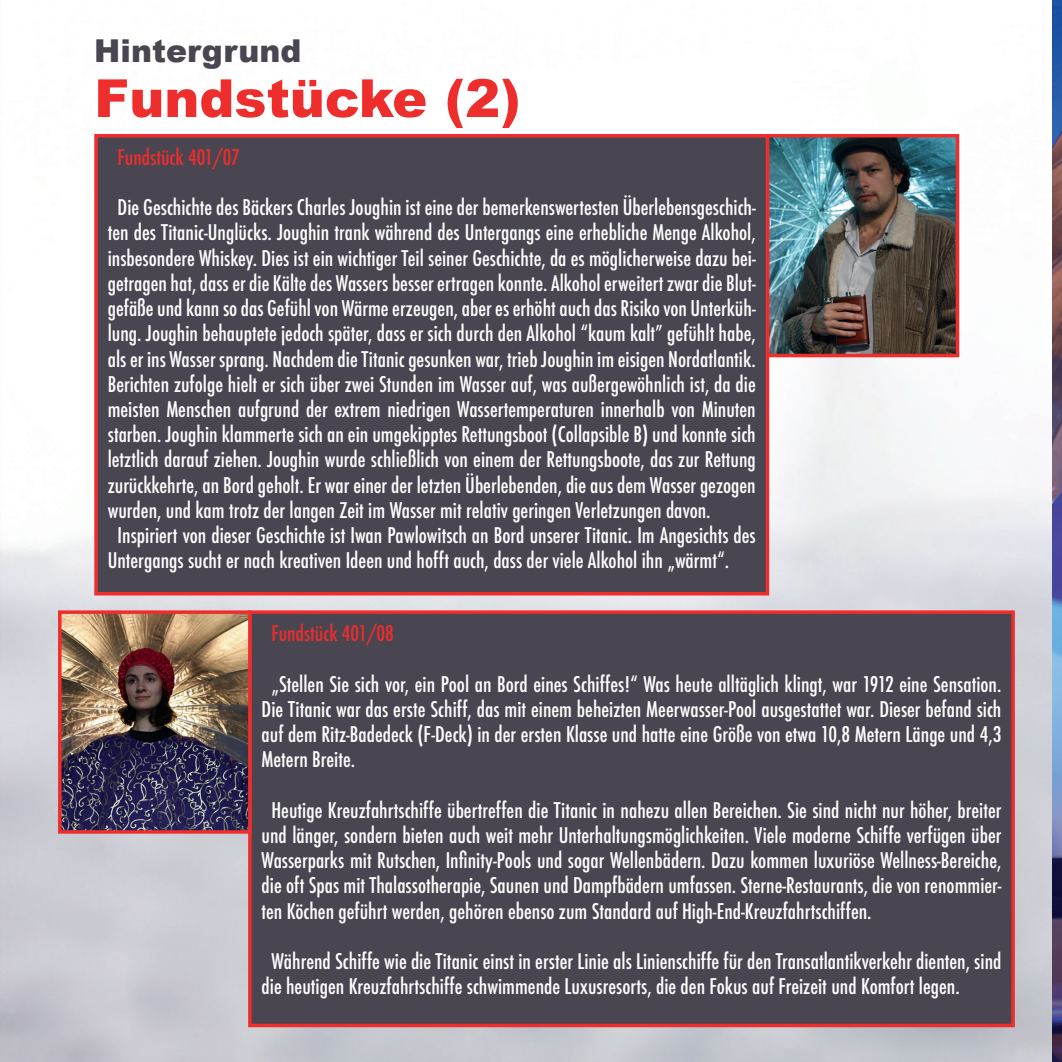
<style>
.page{position:relative;width:1062px;height:1062px;background:#fff}
.page>*{position:absolute;margin:0;border:0;box-sizing:border-box;transform-origin:0 0}
.t1{font:900 52.5px "Arial";color:#ee2d2d}
.t2{font:900 31.5px "Arial";color:#494651}
.t3{font:500 condensed 21px/25.2px "Futura";color:#fff;text-align:justify}
.t4{font:500 condensed 21px "Futura";color:#ee2d2d}
</style>
<div class="page">
<img style="left:0;top:89px;width:1052px;height:973px">
<img style="left:1052px;top:0;width:10px;height:1062px">
<img style="left:770px;top:139px;width:184px;height:213px">
<div style="left:765px;top:134px;width:194px;height:223px;border:4px solid #ee2d2d"></div>
<div style="left:96px;top:136px;width:671px;height:458px;background:#494651"></div>
<div style="left:94px;top:134px;width:675px;height:461px;border:4px solid #ee2d2d"></div>
<div style="left:250px;top:612px;width:763px;height:413px;background:#494651"></div>
<div style="left:248px;top:610px;width:766px;height:417px;border:4px solid #ee2d2d"></div>
<img style="left:63px;top:615px;width:184px;height:213px">
<div style="left:58px;top:610px;width:194px;height:223px;border:4px solid #ee2d2d"></div>
<h2 class="t2" style="left:94px;top:28px;width:209px">Hintergrund</h2>
<h1 class="t1" style="left:94px;top:60px;width:428px">Fundstücke (2)</h1>
<p class="t4" style="left:118px;top:144px;width:124px">Fundstück 401/07</p>
<p class="t3" style="left:118px;top:195px;width:639px">Die Geschichte des Bäckers Charles Joughin ist eine der bemerkenswertesten Überlebensgeschich-</p>
<p class="t3" style="left:108px;top:220px;width:649px">ten des Titanic-Unglücks. Joughin trank während des Untergangs eine erhebliche Menge Alkohol,</p>
<p class="t3" style="left:108px;top:245px;width:649px">insbesondere Whiskey. Dies ist ein wichtiger Teil seiner Geschichte, da es möglicherweise dazu bei-</p>
<p class="t3" style="left:108px;top:271px;width:649px">getragen hat, dass er die Kälte des Wassers besser ertragen konnte. Alkohol erweitert zwar die Blut-</p>
<p class="t3" style="left:108px;top:296px;width:649px">gefäße und kann so das Gefühl von Wärme erzeugen, aber es erhöht auch das Risiko von Unterküh-</p>
<p class="t3" style="left:108px;top:321px;width:649px">lung. Joughin behauptete jedoch später, dass er sich durch den Alkohol “kaum kalt” gefühlt habe,</p>
<p class="t3" style="left:108px;top:346px;width:649px">als er ins Wasser sprang. Nachdem die Titanic gesunken war, trieb Joughin im eisigen Nordatlantik.</p>
<p class="t3" style="left:108px;top:371px;width:649px">Berichten zufolge hielt er sich über zwei Stunden im Wasser auf, was außergewöhnlich ist, da die</p>
<p class="t3" style="left:108px;top:397px;width:649px">meisten Menschen aufgrund der extrem niedrigen Wassertemperaturen innerhalb von Minuten</p>
<p class="t3" style="left:108px;top:422px;width:649px">starben. Joughin klammerte sich an ein umgekipptes Rettungsboot (Collapsible B) und konnte sich</p>
<p class="t3" style="left:108px;top:447px;width:649px">letztlich darauf ziehen. Joughin wurde schließlich von einem der Rettungsboote, das zur Rettung</p>
<p class="t3" style="left:108px;top:472px;width:649px">zurückkehrte, an Bord geholt. Er war einer der letzten Überlebenden, die aus dem Wasser gezogen</p>
<p class="t3" style="left:108px;top:497px;width:604px">wurden, und kam trotz der langen Zeit im Wasser mit relativ geringen Verletzungen davon.</p>
<p class="t3" style="left:118px;top:523px;width:639px">Inspiriert von dieser Geschichte ist Iwan Pawlowitsch an Bord unserer Titanic. Im Angesichts des</p>
<p class="t3" style="left:108px;top:548px;width:623px">Untergangs sucht er nach kreativen Ideen und hofft auch, dass der viele Alkohol ihn „wärmt“.</p>
<p class="t4" style="left:271px;top:620px;width:124px">Fundstück 401/08</p>
<p class="t3" style="left:261px;top:671px;width:741px;text-indent:10px">„Stellen Sie sich vor, ein Pool an Bord eines Schiffes!“ Was heute alltäglich klingt, war 1912 eine Sensation.<br>Die Titanic war das erste Schiff, das mit einem beheizten Meerwasser-Pool ausgestattet war. Dieser befand sich auf dem Ritz-Badedeck (F-Deck) in der ersten Klasse und hatte eine Größe von etwa 10,8 Metern Länge und 4,3<br>Metern Breite.</p>
<p class="t3" style="left:261px;top:797px;width:741px;text-indent:10px">Heutige Kreuzfahrtschiffe übertreffen die Titanic in nahezu allen Bereichen. Sie sind nicht nur höher, breiter und länger, sondern bieten auch weit mehr Unterhaltungsmöglichkeiten. Viele moderne Schiffe verfügen über Wasserparks mit Rutschen, Infinity-Pools und sogar Wellenbädern. Dazu kommen luxuriöse Wellness-Bereiche, die oft Spas mit Thalassotherapie, Saunen und Dampfbädern umfassen. Sterne-Restaurants, die von renommier&shy;ten Köchen geführt werden, gehören ebenso zum Standard auf High-End-Kreuzfahrtschiffen.</p>
<p class="t3" style="left:261px;top:948px;width:741px;text-indent:10px">Während Schiffe wie die Titanic einst in erster Linie als Linienschiffe für den Transatlantikverkehr dienten, sind die heutigen Kreuzfahrtschiffe schwimmende Luxusresorts, die den Fokus auf Freizeit und Komfort legen.</p>
</div>
